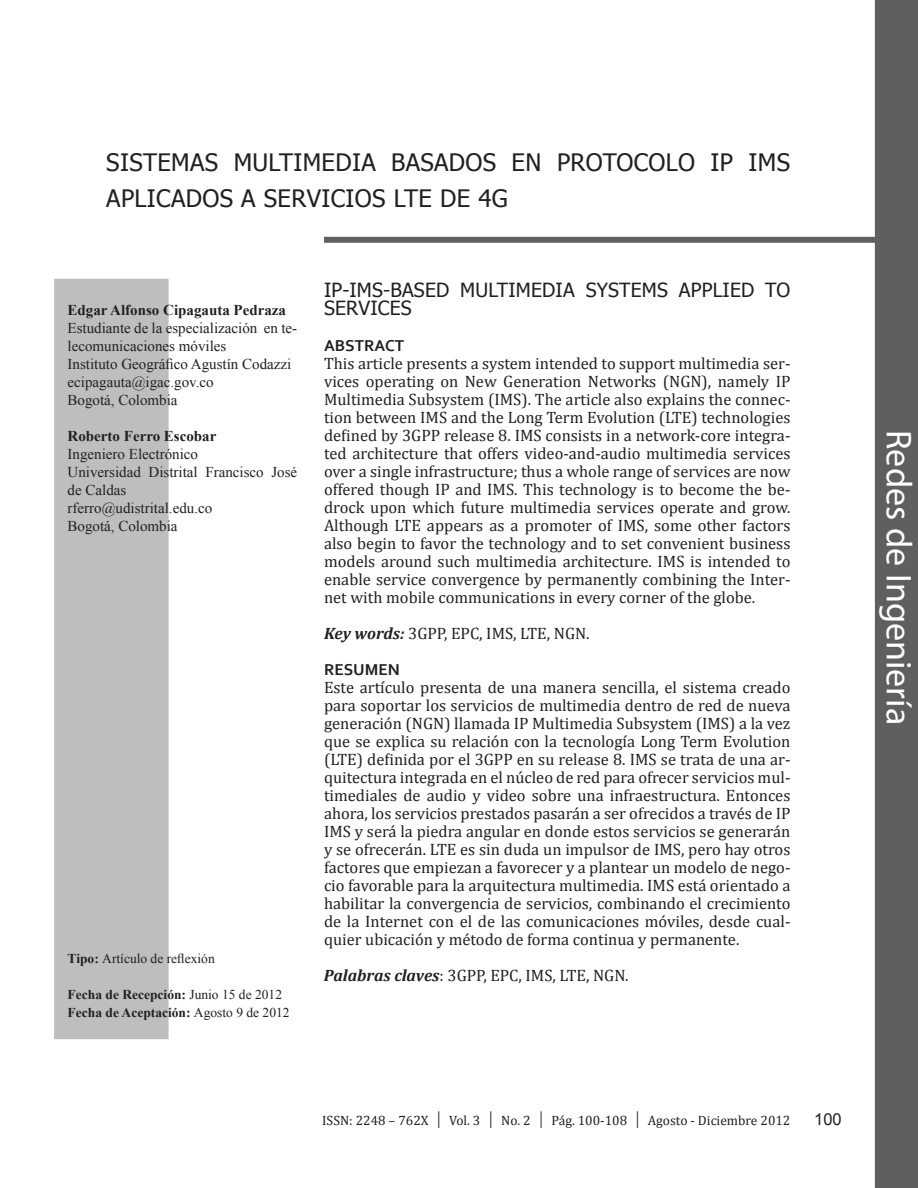
<style>
.page{position:relative;width:918px;height:1188px;background:#fff}
.page>*{position:absolute;margin:0;border:0;box-sizing:border-box;transform-origin:0 0}
.t1{font:36px "Myriad Pro";color:#fff}
.R_Ingeniería_Artícul{font:24px/36px "Tahoma";letter-spacing:.015em;color:#231f20}
.R_Ingeniería_Artícul-2{font:19.5px/18px "Tahoma";letter-spacing:.01em;color:#231f20}
.R_Ingeniería_Artícul-3{font:16.5px/18px "Cambria";color:#231f20;text-align:justify}
.R_Ingeniería_Artícul-4{font:700 16.5px "Corbel";color:#231f20}
.t2{font:16.5px "Arial";color:#231f20}
.R_Ingeniería_Autores{font:15px/18px "Times New Roman";color:#231f20}
.R_Ingeniería_Autores-2{font:700 15px "Times New Roman";color:#231f20}
.t3{font:700 13.5px "Times New Roman";color:#231f20}
.t4{font:13.5px "Cambria";color:#231f20}
.R_Ingeniería_Autores-3{font:13.5px "Times New Roman";color:#231f20}
.s1{font-weight:700}
.s2{font-weight:400}
.s3{font-weight:700;font-style:italic}
</style>
<div class="page">
<div style="left:875px;top:0;width:43px;height:1188px;background:#5f5f5f"></div>
<svg style="left:324px;top:237px;width:566px;height:6px;background:#646464"></svg>
<div style="left:54px;top:279px;width:115px;height:760px;background:#bebebf;border:2px solid #bebebf"></div>
<p class="R_Ingeniería_Artícul" style="left:106px;top:143px;width:685px">SISTEMAS MULTIMEDIA BASADOS EN PROTOCOLO IP IMS<br>APLICADOS A SERVICIOS LTE DE 4G</p>
<p class="R_Ingeniería_Autores-2" style="left:68px;top:299px;width:220px">Edgar Alfonso Cipagauta Pedraza</p>
<p class="R_Ingeniería_Autores" style="left:68px;top:319px;width:231px">Estudiante de la especialización en te&shy;lecomunicaciones móviles</p>
<p class="R_Ingeniería_Autores" style="left:68px;top:355px;width:225px">Instituto Geográfico Agustín Codazzi</p>
<p class="R_Ingeniería_Autores" style="left:68px;top:373px;width:148px">ecipagauta@igac.gov.co</p>
<p class="R_Ingeniería_Autores" style="left:68px;top:391px;width:112px">Bogotá, Colombia</p>
<p class="R_Ingeniería_Autores-2" style="left:68px;top:425px;width:150px">Roberto Ferro Escobar</p>
<p class="R_Ingeniería_Autores" style="left:68px;top:445px;width:132px">Ingeniero Electrónico</p>
<p class="R_Ingeniería_Autores" style="left:68px;top:463px;width:231px">Universidad Distrital Francisco José de Caldas</p>
<p class="R_Ingeniería_Autores" style="left:68px;top:499px;width:146px">rferro@udistrital.edu.co</p>
<p class="R_Ingeniería_Autores" style="left:68px;top:517px;width:112px">Bogotá, Colombia</p>
<p class="R_Ingeniería_Autores-3" style="left:68px;top:949px;width:149px"><span class="s1">Tipo:</span> Artículo de reflexión</p>
<p class="t3" style="left:68px;top:985px;width:216px">Fecha de Recepción: <span class="s2">Junio 15 de 2012</span></p>
<p class="t3" style="left:68px;top:1003px;width:223px">Fecha de Aceptación: <span class="s2">Agosto 9 de 2012</span></p>
<p class="R_Ingeniería_Artícul-2" style="left:324px;top:280px;width:468px">IP-IMS-BASED MULTIMEDIA SYSTEMS APPLIED TO<br>SERVICES</p>
<p class="R_Ingeniería_Artícul-4" style="left:324px;top:335px;width:82px">ABSTRACT</p>
<p class="R_Ingeniería_Artícul-3" style="left:324px;top:354px;width:468px">This article presents a system intended to support multimedia ser&shy;vices operating on New Generation Networks (NGN), namely IP Multimedia Subsystem (IMS). The article also explains the connec&shy;tion between IMS and the Long Term Evolution (LTE) technologies defined by 3GPP release 8. IMS consists in a network-core integra&shy;ted architecture that offers video-and-audio multimedia services over a single infrastructure; thus a whole range of services are now offered though IP and IMS. This technology is to become the be&shy;drock upon which future multimedia services operate and grow.<br>Although LTE appears as a promoter of IMS, some other factors also begin to favor the technology and to set convenient business models around such multimedia architecture. IMS is intended to enable service convergence by permanently combining the Inter&shy;net with mobile communications in every corner of the globe.</p>
<p class="R_Ingeniería_Artícul-3" style="left:324px;top:624px;width:267px"><span class="s3">Key words:</span> 3GPP, EPC, IMS, LTE, NGN.</p>
<p class="R_Ingeniería_Artícul-4" style="left:324px;top:659px;width:77px">RESUMEN</p>
<p class="R_Ingeniería_Artícul-3" style="left:324px;top:678px;width:468px">Este artículo presenta de una manera sencilla, el sistema creado para soportar los servicios de multimedia dentro de red de nueva generación (NGN) llamada IP Multimedia Subsystem (IMS) a la vez que se explica su relación con la tecnología Long Term Evolution (LTE) definida por el 3GPP en su release 8. IMS se trata de una ar&shy;quitectura integrada en el núcleo de red para ofrecer servicios mul&shy;timediales de audio y video sobre una infraestructura. Entonces ahora, los servicios prestados pasarán a ser ofrecidos a través de IP IMS y será la piedra angular en donde estos servicios se generarán y se ofrecerán. LTE es sin duda un impulsor de IMS, pero hay otros factores que empiezan a favorecer y a plantear un modelo de nego&shy;cio favorable para la arquitectura multimedia. IMS está orientado a habilitar la convergencia de servicios, combinando el crecimiento de la Internet con el de las comunicaciones móviles, desde cual&shy;quier ubicación y método de forma continua y permanente.</p>
<p class="R_Ingeniería_Artícul-3" style="left:324px;top:966px;width:306px"><span class="s3">Palabras claves</span>: 3GPP, EPC, IMS, LTE, NGN.</p>
<p class="t4" style="left:322px;top:1112px;width:470px">ISSN: 2248 – 762X │ Vol. 3 │ No. 2 │ Pág. 100-108 │ Agosto - Diciembre 2012</p>
<p class="t2" style="left:814px;top:1108px;width:29px">100</p>
<p class="t1" style="left:921px;top:430px;width:296px;rotate:90deg">Redes de Ingeniería</p>
</div>
